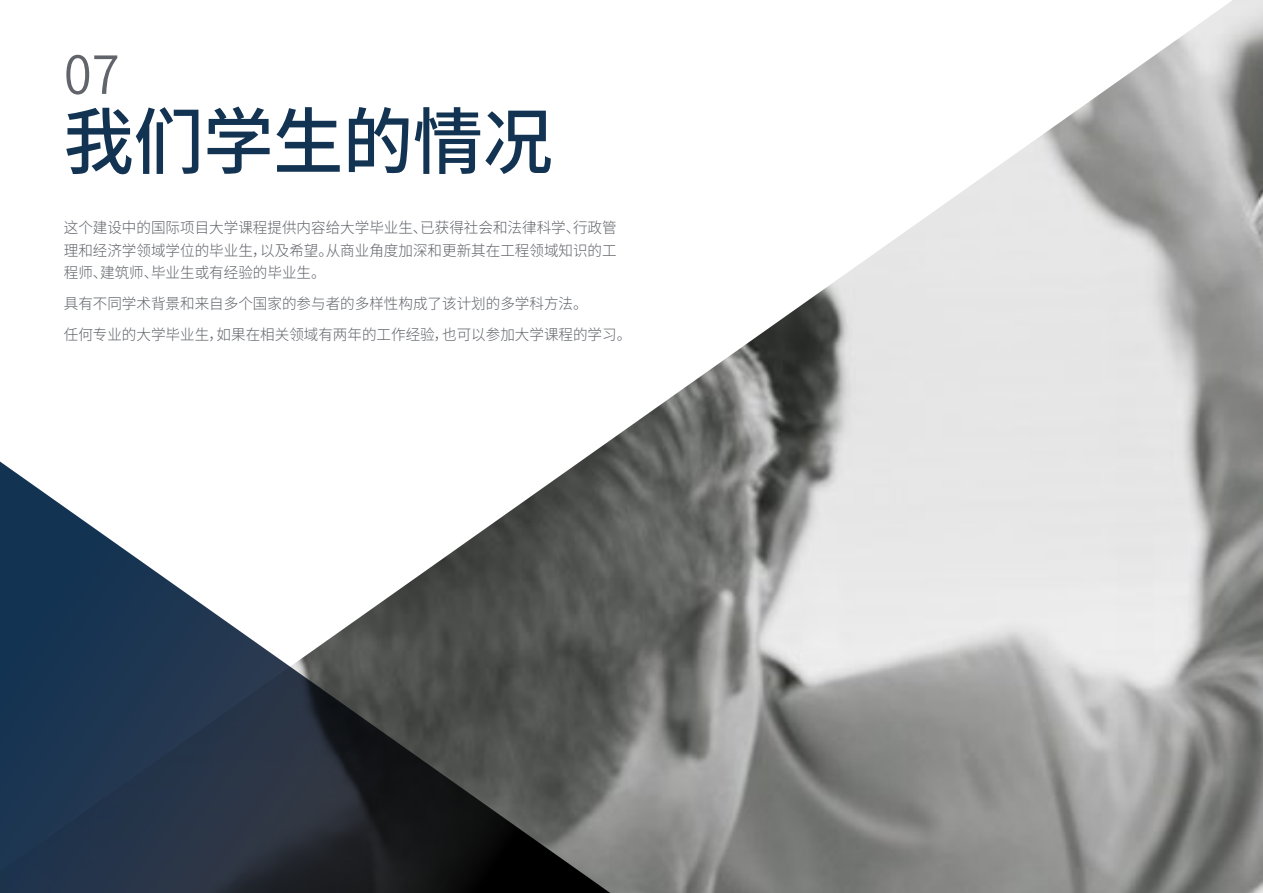
<style>
.page{position:relative;width:1263px;height:893px;background:#fff}
.page>*{position:absolute;margin:0;border:0;box-sizing:border-box;transform-origin:0 0}
.t1{font:500 72px "Source Han Sans CN";color:#123352}
.t2{font:52.5px "Source Han Sans CN";color:#61646a}
.t3{font:300 15px/22.5px "Source Han Sans CN";color:#61646a;text-align:justify}
</style>
<div class="page">
<img style="left:602px;top:0;width:661px;height:893px">
<svg style="left:0;top:446px;width:640px;height:447px"></svg>
<h2 class="t2" style="left:64px;top:45px;width:57px">07</h2>
<h1 class="t1" style="left:64px;top:101px;width:490px">我们学生的情况</h1>
<p class="t3" style="left:64px;top:217px;width:554px">这个建设中的国际项目大学课程提供内容给大学毕业生、已获得社会和法律科学、行政管理和经济学领域学位的毕业生，以及希望。从商业角度加深和更新其在工程领域知识的工程师、建筑师、毕业生或有经验的毕业生。</p>
<p class="t3" style="left:64px;top:289px;width:569px;line-height:31px">具有不同学术背景和来自多个国家的参与者的多样性构成了该计划的多学科方法。<br>任何专业的大学毕业生，如果在相关领域有两年的工作经验，也可以参加大学课程的学习。</p>
</div>
